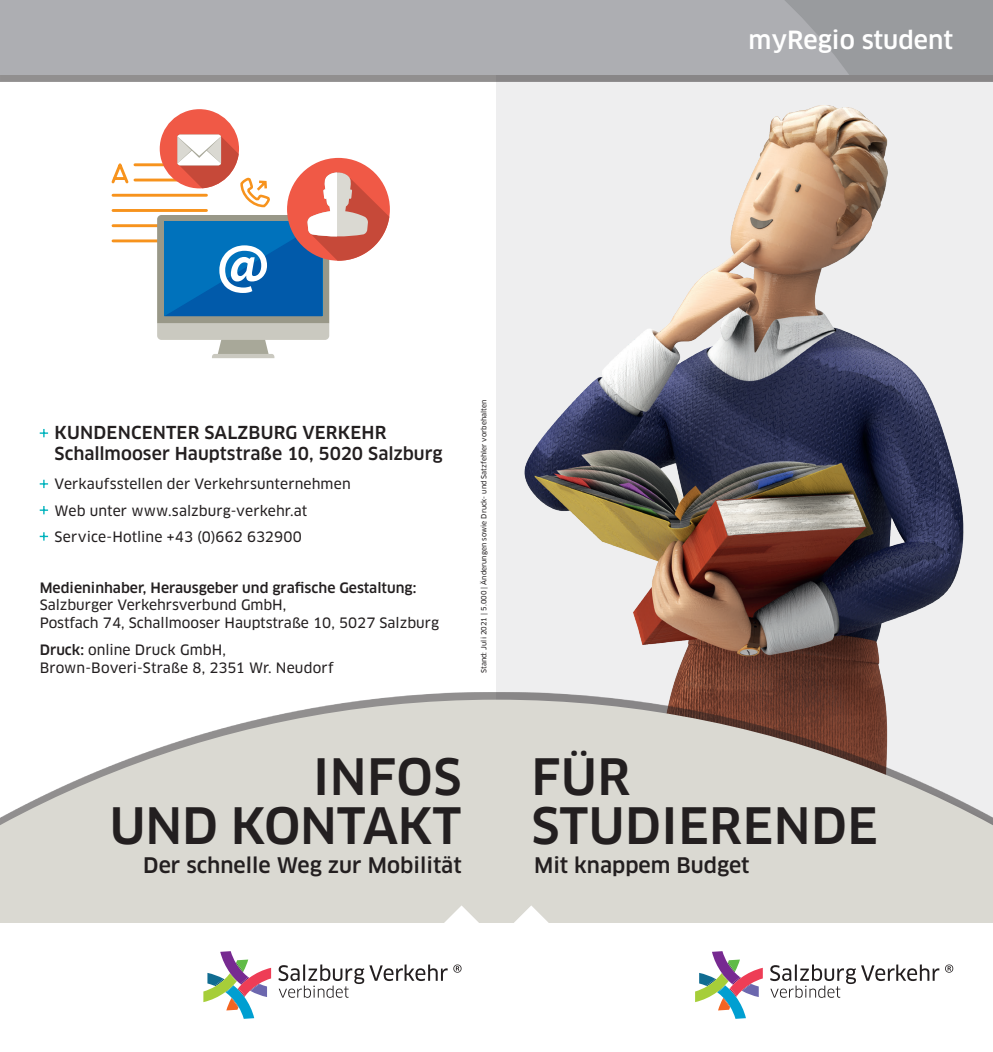
<style>
.page{position:relative;width:993px;height:1052px;background:#fff}
.page>*{position:absolute;margin:0;border:0;box-sizing:border-box;transform-origin:0 0}
.t1{font:500 49px/49px "Clan OT";letter-spacing:.01em;color:#231f20}
.t2{font:500 24.5px "Clan OT";color:#fff}
.t3{font:500 21px "Clan OT";color:#231f20}
.t4{font:500 17.5px/21px "Clan OT";letter-spacing:.005em;color:#231f20}
.t5{font:14px/26.2px "Clan OT News";color:#231f20}
.t6{font:500 14px "Clan OT";color:#231f20}
.t7{font:7px "Clan OT News";color:#231f20}
.s1{font-family:"Clan OT";font-weight:500}
</style>
<div class="page">
<img style="left:496px;top:82px;width:496px;height:610px">
<svg style="left:278px;top:964px;width:169px;height:33px"></svg>
<svg style="left:203px;top:951px;width:68px;height:68px"></svg>
<svg style="left:453px;top:964px;width:8px;height:8px"></svg>
<div style="left:160px;top:109px;width:79px;height:79px;background:#f05946;border-radius:50%"></div>
<svg style="left:111px;top:135px;width:278px;height:223px"></svg>
<svg style="left:40px;top:429px;width:8px;height:8px"></svg>
<svg style="left:40px;top:480px;width:8px;height:8px"></svg>
<svg style="left:40px;top:506px;width:8px;height:8px"></svg>
<svg style="left:40px;top:532px;width:8px;height:8px"></svg>
<div style="left:0;top:7px;width:992px;height:75px;background:#231f20;opacity:.5"></div>
<div style="left:0;top:0;width:992px;height:74px;background:#adaeb2"></div>
<div style="left:0;top:692px;width:992px;height:223px;background:#231f20;opacity:.5"></div>
<svg style="left:0;top:699px;width:992px;height:224px;background:#d7d5ce"></svg>
<svg style="left:513px;top:905px;width:35px;height:18px"></svg>
<svg style="left:695px;top:951px;width:67px;height:68px"></svg>
<svg style="left:770px;top:964px;width:182px;height:33px"></svg>
<div style="left:496px;top:0;width:496px;height:74px;background:#999b9e"></div>
<svg style="left:496px;top:0;width:352px;height:74px;background:#abacb0"></svg>
<svg style="left:444px;top:905px;width:35px;height:18px"></svg>
<h2 class="t2" style="left:748px;top:26px;width:206px">myRegio student</h2>
<p class="t4" style="left:55px;top:422px;width:389px">KUNDENCENTER SALZBURG VERKEHR<br>Schallmooser Hauptstraße 10, 5020 Salzburg</p>
<p class="t5" style="left:55px;top:471px;width:297px">Verkaufsstellen der Verkehrsunternehmen<br>Web unter www.salzburg-verkehr.at<br>Service-Hotline +43 (0)662 632900</p>
<p class="t6" style="left:40px;top:579px;width:378px">Medieninhaber, Herausgeber und grafische Gestaltung:</p>
<p class="t5" style="left:40px;top:596px;width:401px;line-height:17.5px">Salzburger Verkehrsverbund GmbH,<br>Postfach 74, Schallmooser Hauptstraße 10, 5027 Salzburg</p>
<p class="t5" style="left:40px;top:641px;width:295px;line-height:17.5px"><span class="s1">Druck:</span> online Druck GmbH,<br>Brown-Boveri-Straße 8, 2351 Wr. Neudorf</p>
<p class="t7" style="left:479px;top:673px;width:274px;rotate:-90deg">Stand: Juli 2021 | 5.000 | Änderungen sowie Druck- und Satzfehler vorbehalten</p>
<h1 class="t1" style="left:110px;top:753px;width:353px;text-align:right">INFOS<br>UND KONTAKT</h1>
<h3 class="t3" style="left:143px;top:853px;width:320px">Der schnelle Weg zur Mobilität</h3>
<h1 class="t1" style="left:531px;top:753px;width:348px">FÜR<br>STUDIERENDE</h1>
<h3 class="t3" style="left:534px;top:853px;width:217px">Mit knappem Budget</h3>
</div>
